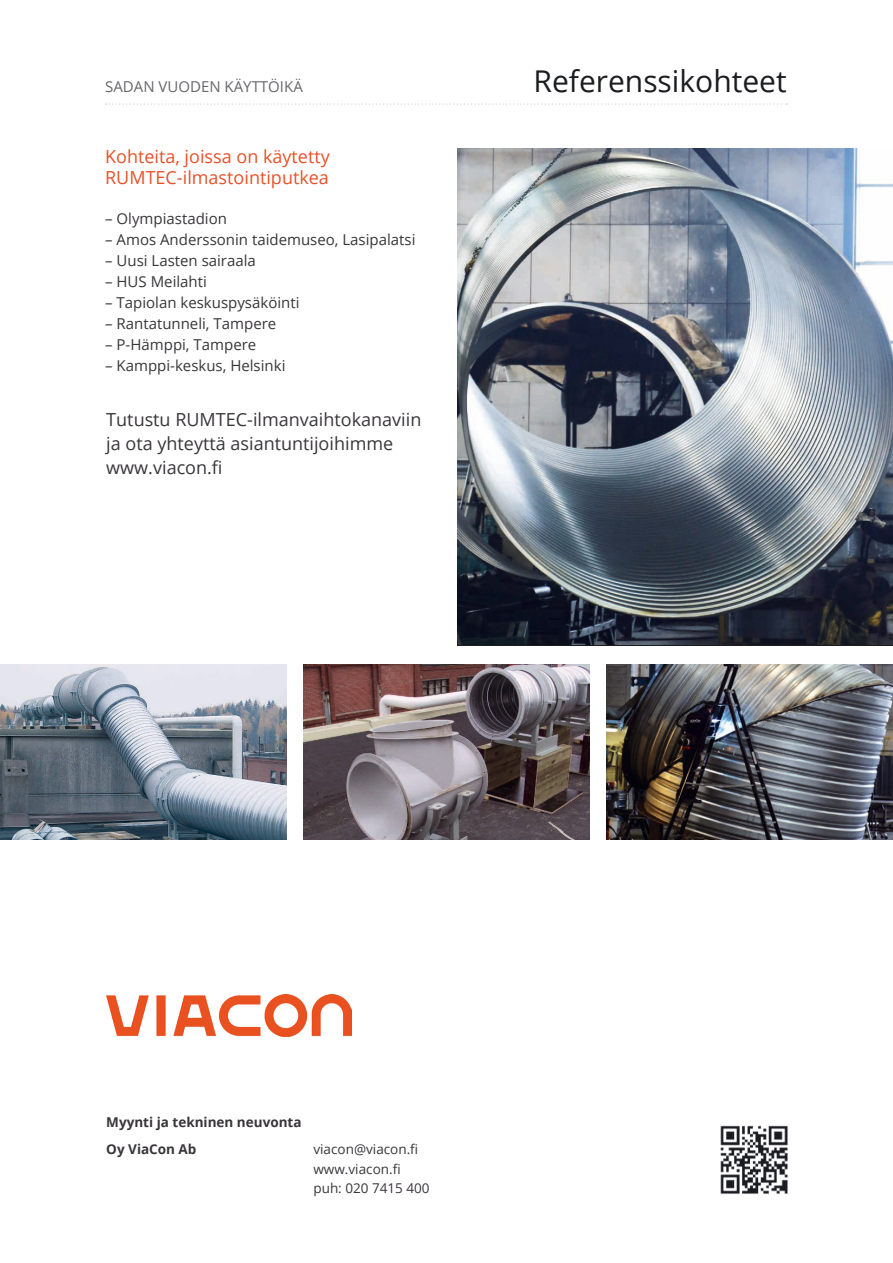
<style>
.page{position:relative;width:893px;height:1263px;background:#fff}
.page>*{position:absolute;margin:0;border:0;box-sizing:border-box;transform-origin:0 0}
.t1{font:30px "Open Sans";color:#1b1c20}
.t2{font:18px/24px "Open Sans";color:#39363a}
.t3{font:18px/21px "Open Sans";color:#e7512a}
.t4{font:15px "Open Sans";color:#39363a}
.t5{font:15px "Open Sans";color:#68676c}
.t6{font:13.5px/19.5px "Open Sans";color:#39363a}
.t7{font:700 13.5px/27px "Open Sans";color:#39363a}
</style>
<div class="page">
<svg style="left:106px;top:104px;width:681px;height:1px"></svg>
<img style="left:457px;top:149px;width:436px;height:496px">
<img style="left:303px;top:664px;width:287px;height:176px">
<img style="left:607px;top:664px;width:286px;height:176px">
<img style="left:0;top:664px;width:286px;height:176px">
<img style="left:720px;top:1125px;width:68px;height:69px">
<img style="left:106px;top:994px;width:245px;height:42px">
<p class="t5" style="left:105px;top:76px;width:199px">SADAN VUODEN KÄYTTÖIKÄ</p>
<h1 class="t1" style="left:533px;top:60px;width:255px">Referenssikohteet</h1>
<p class="t3" style="left:105px;top:145px;width:226px">Kohteita, joissa on käytetty<br>RUMTEC-ilmastointiputkea</p>
<p class="t4" style="left:105px;top:208px;width:123px">– Olympiastadion</p>
<p class="t4" style="left:105px;top:229px;width:312px">– Amos Anderssonin taidemuseo, Lasipalatsi</p>
<p class="t4" style="left:105px;top:250px;width:152px">– Uusi Lasten sairaala</p>
<p class="t4" style="left:105px;top:271px;width:103px">– HUS Meilahti</p>
<p class="t4" style="left:105px;top:292px;width:196px">– Tapiolan keskuspysäköinti</p>
<p class="t4" style="left:105px;top:313px;width:173px">– Rantatunneli, Tampere</p>
<p class="t4" style="left:105px;top:334px;width:153px">– P-Hämppi, Tampere</p>
<p class="t4" style="left:105px;top:355px;width:182px">– Kamppi-keskus, Helsinki</p>
<p class="t2" style="left:106px;top:407px;width:317px">Tutustu RUMTEC-ilmanvaihtokanaviin ja ota yhteyttä asiantuntijoihimme www.viacon.fi</p>
<p class="t7" style="left:106px;top:1108px;width:197px">Myynti ja tekninen neuvonta<br>Oy ViaCon Ab</p>
<p class="t6" style="left:313px;top:1139px;width:118px">viacon@viacon.fi www.viacon.fi puh: 020 7415 400</p>
</div>
